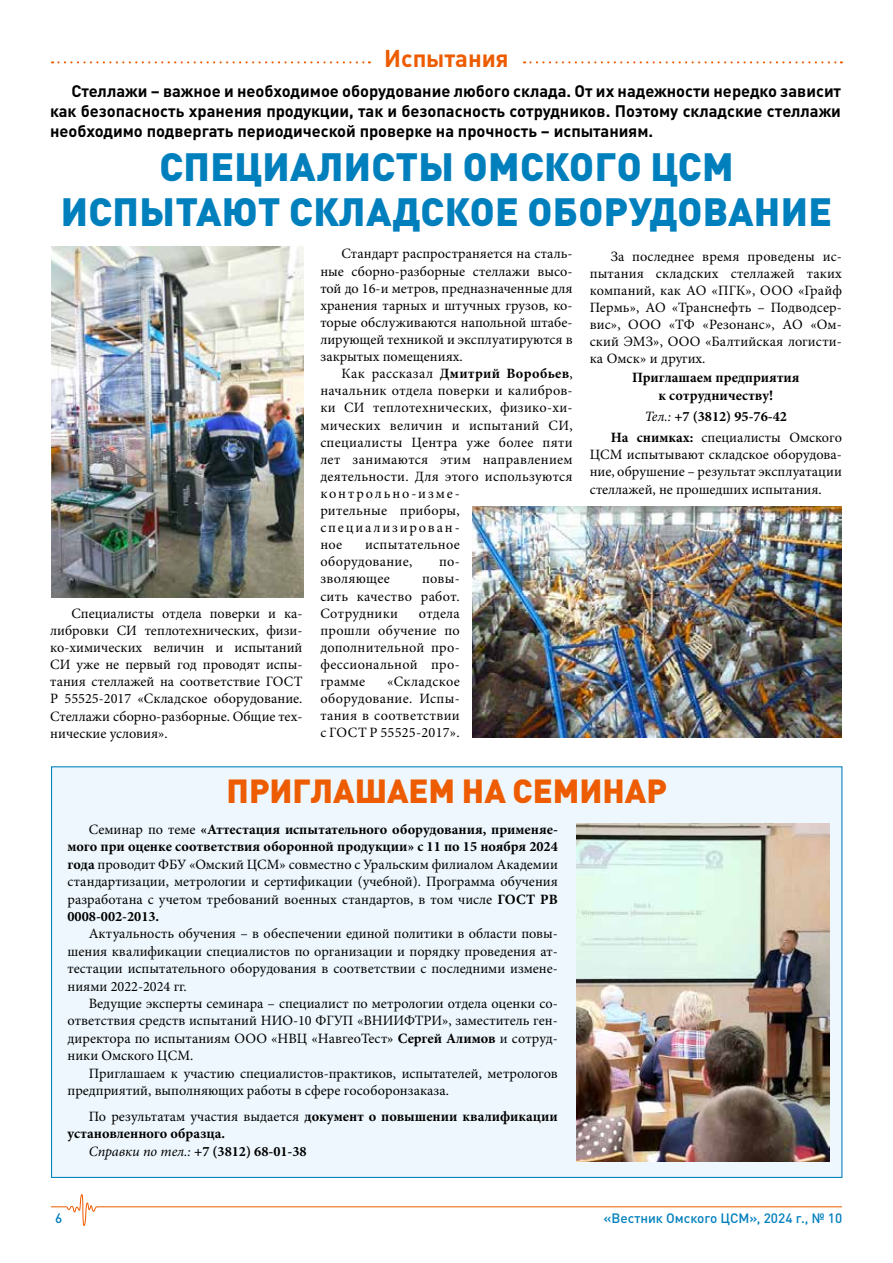
<style>
.page{position:relative;width:893px;height:1263px;background:#fff}
.page>*{position:absolute;margin:0;border:0;box-sizing:border-box;transform-origin:0 0}
.t1{font:900 39px/45px "DIN Pro";letter-spacing:.01em;color:#007fbd;text-align:center}
.t2{font:900 33px "DIN Pro";color:#ed5c01}
.t3{font:700 24px "DIN Pro";color:#ed5c01}
.t4{font:700 16.5px/19.8px "DIN Pro";color:#000;text-align:justify}
.t5{font:14.25px/17.1px "Minion Pro";letter-spacing:.01em;color:#000;text-align:justify}
.t6{font:700 14.25px/17.1px "Minion Pro";color:#000;text-align:center}
.t7{font:500 13.5px "DIN Pro";color:#007fbd}
.s1{font-weight:700}
.s2{font-weight:400;font-style:italic}
.s3{font-weight:400}
</style>
<div class="page">
<svg style="left:50px;top:1194px;width:793px;height:32px"></svg>
<svg style="left:524px;top:61px;width:318px;height:2px"></svg>
<svg style="left:52px;top:61px;width:318px;height:2px"></svg>
<img style="left:51px;top:246px;width:252px;height:352px">
<img style="left:472px;top:506px;width:370px;height:231px">
<div style="left:51px;top:766px;width:791px;height:412px;background:#edf7fd;border:1px solid #007fbd"></div>
<img style="left:576px;top:824px;width:254px;height:337px">
<h3 class="t3" style="left:384px;top:39px;width:126px">Испытания</h3>
<p class="t4" style="left:50px;top:80px;width:792px;text-indent:21px">Стеллажи – важное и необходимое оборудование любого склада. От их надежности нередко зависит как безопасность хранения продукции, так и безопасность сотрудников. Поэтому складские стеллажи необходимо подвергать периодической проверке на прочность – испытаниям.</p>
<h1 class="t1" style="left:61px;top:139px;width:773px">СПЕЦИАЛИСТЫ ОМСКОГО ЦСМ<br>ИСПЫТАЮТ СКЛАДСКОЕ ОБОРУДОВАНИЕ</h1>
<p class="t5" style="left:50px;top:605px;width:254px;text-indent:21px">Специалисты отдела поверки и ка&shy;либровки СИ теплотехнических, физи&shy;ко-химических величин и испытаний СИ уже не первый год проводят испы&shy;тания стеллажей на соответствие ГОСТ Р 55525-2017 «Складское оборудование.<br>Стеллажи сборно-разборные. Общие тех&shy;нические условия».</p>
<p class="t5" style="left:320px;top:245px;width:254px;text-indent:21px">Стандарт распространяется на сталь&shy;ные сборно-разборные стеллажи высо&shy;той до 16-и метров, предназначенные для хранения тарных и штучных грузов, ко&shy;торые обслуживаются напольной штабе&shy;лирующей техникой и эксплуатируются в закрытых помещениях.</p>
<p class="t5" style="left:320px;top:365px;width:254px;text-align:left;text-indent:21px">Как рассказал <span class="s1">Дмитрий Воробьев</span>, начальник отдела поверки и калибров&shy;ки СИ теплотехнических, физико-хи&shy;мических величин и испытаний СИ, специалисты Центра уже более пяти лет занимаются этим направлением деятельности. Для этого используются контрольно-изме-<br>рительные приборы, специализирован-<br>ное</p>
<p class="t5" style="left:320px;top:536px;width:141px;text-indent:45px">испытательное оборудование,</p>
<p class="t5" style="left:439px;top:553px;width:22px">по-</p>
<p class="t5" style="left:320px;top:570px;width:71px">зволяющее</p>
<p class="t5" style="left:320px;top:570px;width:141px;text-indent:102px">повы&shy;сить качество работ.<br>Сотрудники</p>
<p class="t5" style="left:320px;top:605px;width:141px;text-indent:98px">отдела прошли обучение по дополнительной про&shy;фессиональной про&shy;грамме</p>
<p class="t5" style="left:320px;top:673px;width:141px;text-indent:67px">«Складское оборудование. Испы&shy;тания в соответствии с ГОСТ Р 55525-2017».</p>
<p class="t5" style="left:590px;top:247px;width:254px;text-indent:21px">За последнее время проведены ис&shy;пытания складских стеллажей таких компаний, как АО «ПГК», ООО «Грайф Пермь», АО «Транснефть – Подводсер&shy;вис», ООО «ТФ «Резонанс», АО «Ом&shy;ский ЭМЗ», ООО «Балтийская логисти&shy;ка Омск» и других.</p>
<p class="t6" style="left:632px;top:369px;width:169px">Приглашаем предприятия к сотрудничеству!</p>
<p class="t6" style="left:611px;top:405px;width:233px;line-height:21.3px;text-align:left;text-indent:34px"><span class="s2">Тел.:</span> +7 (3812) 95-76-42<br>На снимках: <span class="s3">специалисты Омского</span></p>
<p class="t5" style="left:590px;top:446px;width:254px">ЦСМ испытывают складское оборудова&shy;ние, обрушение – результат эксплуатации стеллажей, не прошедших испытания.</p>
<h2 class="t2" style="left:227px;top:762px;width:442px">ПРИГЛАШАЕМ НА СЕМИНАР</h2>
<p class="t5" style="left:67px;top:821px;width:492px;text-indent:21px">Семинар по теме <span class="s1">«Аттестация испытательного оборудования, применяе&shy;мого при оценке соответствия оборонной продукции» с 11 по 15 ноября 2024 года</span> проводит ФБУ «Омский ЦСМ» совместно с Уральским филиалом Академии стандартизации, метрологии и сертификации (учебной). Программа обучения разработана с учетом требований военных стандартов, в том числе <span class="s1">ГОСТ РВ 0008-002-2013.</span></p>
<p class="t5" style="left:67px;top:925px;width:492px;text-indent:21px">Актуальность обучения – в обеспечении единой политики в области повы&shy;шения квалификации специалистов по организации и порядку проведения ат&shy;тестации испытательного оборудования в соответствии с последними измене&shy;ниями 2022-2024 гг.</p>
<p class="t5" style="left:67px;top:995px;width:492px;text-indent:21px">Ведущие эксперты семинара – специалист по метрологии отдела оценки со&shy;ответствия средств испытаний НИО-10 ФГУП «ВНИИФТРИ», заместитель ген&shy;директора по испытаниям ООО «НВЦ «НавгеоТест» <span class="s1">Сергей Алимов</span> и сотруд&shy;ники Омского ЦСМ.</p>
<p class="t5" style="left:67px;top:1064px;width:492px;text-indent:21px">Приглашаем к участию специалистов-практиков, испытателей, метрологов предприятий, выполняющих работы в сфере гособоронзаказа.</p>
<p class="t6" style="left:89px;top:1107px;width:471px"><span class="s3">По результатам участия выдается</span> документ о повышении квалификации</p>
<p class="t6" style="left:67px;top:1125px;width:159px">установленного образца.</p>
<p class="t6" style="left:89px;top:1142px;width:219px"><span class="s2">Справки по тел.:</span> +7 (3812) 68-01-38</p>
<p class="t7" style="left:55px;top:1207px;width:9px">6</p>
<p class="t7" style="left:604px;top:1207px;width:240px">«Вестник Омского ЦСМ», 2024 г., № 10</p>
</div>
